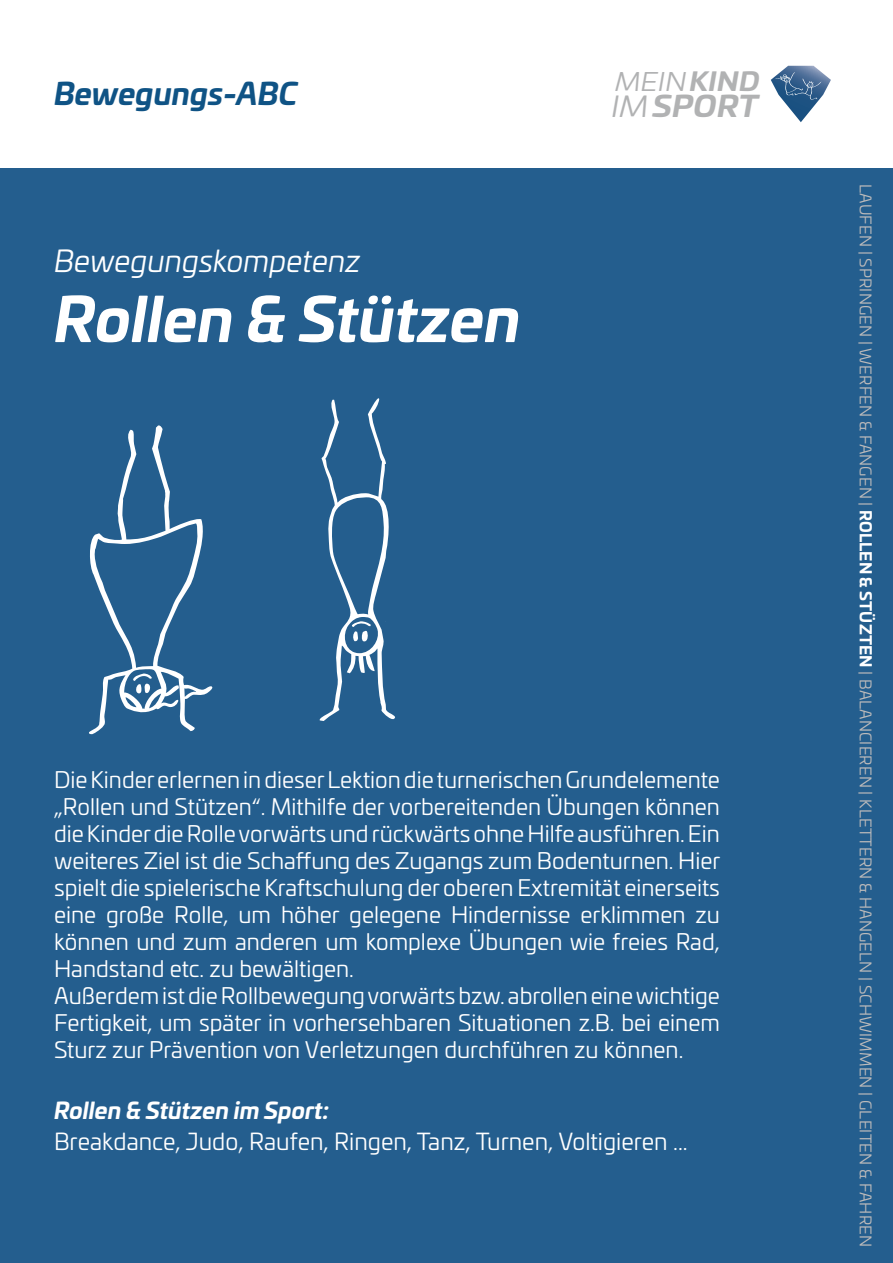
<style>
.page{position:relative;width:893px;height:1263px;background:#fff}
.page>*{position:absolute;margin:0;border:0;box-sizing:border-box;transform-origin:0 0}
.t1{font:italic 700 60px "Univia Pro";color:#fff}
.t2{font:italic 30px "Univia Pro";color:#fff}
.t3{font:italic 700 30px "Univia Pro";color:#0f5385}
.t4{font:italic 700 28.8px "Univia Pro";letter-spacing:.01em;color:#b1b2b3;scale:1.09 1}
.t5{font:italic 25.35px "Univia Pro";color:#b1b2b3;scale:1.09 1}
.t6{font:23.1px "Univia Pro";color:#fff}
.t7{font:22.5px/27px "Univia Pro";color:#fff}
.t8{font:italic 700 22.5px "Univia Pro";color:#fff}
.t9{font:15.75px "Univia Pro";letter-spacing:.01em;color:#bdbbbb}
.s1{font-weight:700}
.s2{font-weight:400}
.s3{font-weight:700;color:#fff}
</style>
<div class="page">
<div style="left:0;top:168px;width:893px;height:1095px;background:#245e8e"></div>
<svg style="left:771px;top:66px;width:60px;height:56px"></svg>
<img style="left:775px;top:72px;width:28px;height:24px">
<img style="left:795px;top:79px;width:26px;height:21px">
<img style="left:320px;top:398px;width:75px;height:323px">
<h2 class="t3" style="left:54px;top:70px;width:245px">Bewegungs-ABC</h2>
<h2 class="t2" style="left:54px;top:239px;width:308px">Bewegungskompetenz</h2>
<h1 class="t1" style="left:54px;top:272px;width:468px">Rollen &amp; Stützen</h1>
<p class="t5" style="left:615px;top:63px;width:134px">MEIN <span class="s1">KIND</span></p>
<p class="t4" style="left:611px;top:83px;width:137px"><span class="s2">IM</span>SPORT</p>
<p class="t7" style="left:54px;top:765px;width:668px">Die Kinder erlernen in dieser Lektion die turnerischen Grundelemente „Rollen und Stützen“. Mithilfe der vorbereitenden Übungen können die Kinder die Rolle vorwärts und rückwärts ohne Hilfe ausführen. Ein weiteres Ziel ist die Schaffung des Zugangs zum Bodenturnen. Hier spielt die spielerische Kraftschulung der oberen Extremität einerseits eine große Rolle, um höher gelegene Hindernisse erklimmen zu können und zum anderen um komplexe Übungen wie freies Rad, Handstand etc. zu bewältigen.<br>Außerdem ist die Rollbewegung vorwärts bzw. abrollen eine wichtige Fertigkeit, um später in vorhersehbaren Situationen z.B. bei einem Sturz zur Prävention von Verletzungen durchführen zu können.</p>
<p class="t8" style="left:54px;top:1092px;width:277px">Rollen &amp; Stützen im Sport:</p>
<p class="t6" style="left:54px;top:1125px;width:625px">Breakdance, Judo, Raufen, Ringen, Tanz, Turnen, Voltigieren ...</p>
<p class="t9" style="left:877px;top:184px;width:1064px;rotate:90deg">LAUFEN | SPRINGEN | WERFEN &amp; FANGEN | <span class="s3">ROLLEN &amp; STÜZTEN</span> | BALANCIEREN | KLETTERN &amp; HANGELN | SCHWIMMEN | GLEITEN &amp; FAHREN</p>
</div>
